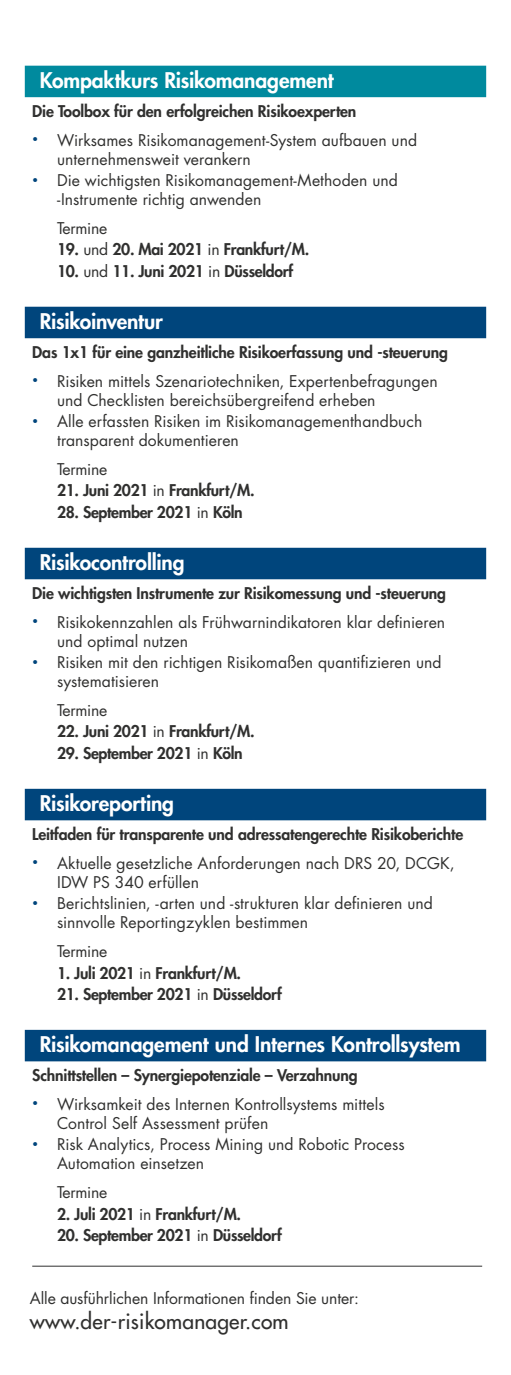
<style>
.page{position:relative;width:511px;height:1375px;background:#fff}
.page>*{position:absolute;margin:0;border:0;box-sizing:border-box;transform-origin:0 0}
.t1{font:800 21px "Futura Std";letter-spacing:-.01em;color:#fff}
.t2{font:500 21px "Futura Std";letter-spacing:.01em;color:#30302f}
.t3{font:15.75px/18.9px "Futura Std";color:#30302f}
.t4{font:800 15.75px "Futura Std";letter-spacing:-.01em;color:#30302f}
.t5{font:15.75px "Futura Std";letter-spacing:-.02em;color:#30302f}
.s1{font-weight:400}
</style>
<div class="page">
<hr style="left:32px;top:1265px;width:450px;height:1px;background:#30302f">
<div style="left:25px;top:66px;width:461px;height:31px;background:#008a9e"></div>
<div style="left:25px;top:307px;width:461px;height:31px;background:#00457c"></div>
<div style="left:25px;top:547px;width:461px;height:32px;background:#00457c"></div>
<div style="left:25px;top:788px;width:461px;height:32px;background:#00457c"></div>
<div style="left:25px;top:1029px;width:461px;height:32px;background:#00457c"></div>
<h1 class="t1" style="left:40px;top:67px;width:295px">Kompaktkurs Risikomanagement</h1>
<p class="t4" style="left:32px;top:101px;width:326px">Die Toolbox für den erfolgreichen Risikoexperten</p>
<p class="t3" style="left:57px;top:131px;width:362px;text-indent:-25px"><sup>•</sup> Wirksames Risikomanagement-System aufbauen und unternehmensweit verankern</p>
<p class="t3" style="left:57px;top:171px;width:342px;text-indent:-25px"><sup>•</sup> Die wichtigsten Risikomanagement-Methoden und -Instrumente richtig anwenden</p>
<p class="t5" style="left:57px;top:218px;width:52px">Termine</p>
<p class="t4" style="left:57px;top:239px;width:254px">19. <span class="s1">und</span> 20. Mai 2021 <span class="s1">in</span> Frankfurt/M.</p>
<p class="t4" style="left:57px;top:261px;width:238px">10. <span class="s1">und</span> 11. Juni 2021 <span class="s1">in</span> Düsseldorf</p>
<h1 class="t1" style="left:40px;top:308px;width:125px">Risikoinventur</h1>
<p class="t4" style="left:32px;top:342px;width:417px">Das 1x1 für eine ganzheitliche Risikoerfassung und -steuerung</p>
<p class="t3" style="left:57px;top:372px;width:382px;text-indent:-25px"><sup>•</sup> Risiken mittels Szenariotechniken, Expertenbefragungen und Checklisten bereichsübergreifend erheben</p>
<p class="t3" style="left:57px;top:412px;width:367px;text-indent:-25px"><sup>•</sup> Alle erfassten Risiken im Risikomanagementhandbuch transparent dokumentieren</p>
<p class="t5" style="left:57px;top:459px;width:52px">Termine</p>
<p class="t4" style="left:57px;top:480px;width:199px">21. Juni 2021 <span class="s1">in</span> Frankfurt/M.</p>
<p class="t4" style="left:57px;top:502px;width:187px">28. September 2021 <span class="s1">in</span> Köln</p>
<h1 class="t1" style="left:40px;top:549px;width:146px">Risikocontrolling</h1>
<p class="t4" style="left:32px;top:583px;width:415px">Die wichtigsten Instrumente zur Risikomessung und -steuerung</p>
<p class="t3" style="left:57px;top:613px;width:390px;text-indent:-25px"><sup>•</sup> Risikokennzahlen als Frühwarnindikatoren klar definieren und optimal nutzen</p>
<p class="t3" style="left:57px;top:653px;width:386px;text-indent:-25px"><sup>•</sup> Risiken mit den richtigen Risikomaßen quantifizieren und systematisieren</p>
<p class="t5" style="left:57px;top:700px;width:52px">Termine</p>
<p class="t4" style="left:57px;top:721px;width:199px">22. Juni 2021 <span class="s1">in</span> Frankfurt/M.</p>
<p class="t4" style="left:57px;top:743px;width:187px">29. September 2021 <span class="s1">in</span> Köln</p>
<h1 class="t1" style="left:40px;top:790px;width:136px">Risikoreporting</h1>
<p class="t4" style="left:32px;top:824px;width:433px">Leitfaden für transparente und adressatengerechte Risikoberichte</p>
<p class="t3" style="left:57px;top:853px;width:399px;text-indent:-25px"><sup>•</sup> Aktuelle gesetzliche Anforderungen nach DRS 20, DCGK,<br>IDW PS 340 erfüllen</p>
<p class="t3" style="left:57px;top:894px;width:377px;text-indent:-25px"><sup>•</sup> Berichtslinien, -arten und -strukturen klar definieren und sinnvolle Reportingzyklen bestimmen</p>
<p class="t5" style="left:57px;top:941px;width:52px">Termine</p>
<p class="t4" style="left:57px;top:962px;width:186px">1. Juli 2021 <span class="s1">in</span> Frankfurt/M.</p>
<p class="t4" style="left:57px;top:983px;width:226px">21. September 2021 <span class="s1">in</span> Düsseldorf</p>
<h1 class="t1" style="left:40px;top:1031px;width:423px">Risikomanagement und Internes Kontrollsystem</h1>
<p class="t4" style="left:32px;top:1065px;width:327px">Schnittstellen – Synergiepotenziale – Verzahnung</p>
<p class="t3" style="left:57px;top:1094px;width:329px;text-indent:-25px"><sup>•</sup> Wirksamkeit des Internen Kontrollsystems mittels<br>Control Self Assessment prüfen</p>
<p class="t3" style="left:57px;top:1135px;width:349px;text-indent:-25px"><sup>•</sup> Risk Analytics, Process Mining und Robotic Process<br>Automation einsetzen</p>
<p class="t5" style="left:57px;top:1182px;width:52px">Termine</p>
<p class="t4" style="left:57px;top:1203px;width:186px">2. Juli 2021 <span class="s1">in</span> Frankfurt/M.</p>
<p class="t4" style="left:57px;top:1224px;width:226px">20. September 2021 <span class="s1">in</span> Düsseldorf</p>
<p class="t3" style="left:30px;top:1288px;width:331px">Alle ausführlichen Informationen finden Sie unter:</p>
<h1 class="t2" style="left:30px;top:1308px;width:260px">www.der-risikomanager.com</h1>
</div>
